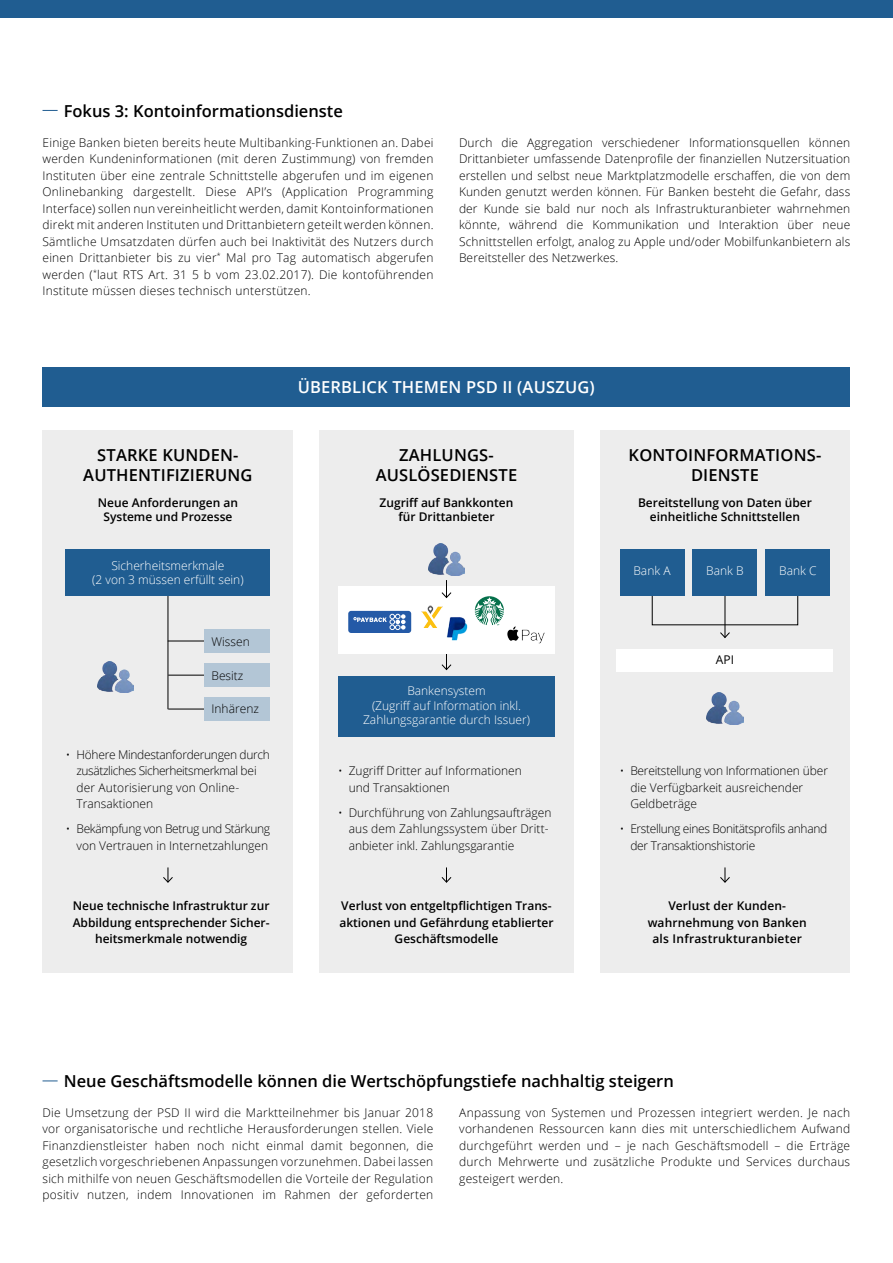
<style>
.page{position:relative;width:893px;height:1263px;background:#fff}
.page>*{position:absolute;margin:0;border:0;box-sizing:border-box;transform-origin:0 0}
.t1{font:600 16.5px/19.8px "Open Sans";color:#000;text-align:center}
.t2{font:600 16.5px "Open Sans";letter-spacing:.01em;color:#fff}
.t3{font:300 12px/16.5px "Open Sans";color:#000;text-align:justify}
.t4{font:600 12px/16.5px "Open Sans";color:#000;text-align:center}
.t5{font:300 12px/14.4px "Open Sans";color:#fff;text-align:center}
.t6{font:300 12px/16.5px "Open Sans";letter-spacing:-.025em;color:#000}
.t7{font:300 12px/16.5px "Open Sans";letter-spacing:-.03em;color:#000}
.t8{font:12px "Open Sans";color:#000}
</style>
<div class="page">
<div style="left:0;top:0;width:893px;height:17px;background:#205d91"></div>
<svg style="left:43px;top:110px;width:15px;height:1px"></svg>
<svg style="left:43px;top:1080px;width:15px;height:1px"></svg>
<div style="left:43px;top:368px;width:807px;height:39px;background:#205d91"></div>
<div style="left:43px;top:430px;width:807px;height:543px;background:#ededed"></div>
<svg style="left:441px;top:654px;width:11px;height:16px"></svg>
<div style="left:338px;top:587px;width:217px;height:67px;background:#fff"></div>
<div style="left:617px;top:649px;width:216px;height:23px;background:#fff"></div>
<hr style="left:168px;top:641px;width:40px;height:1px;background:#000">
<hr style="left:168px;top:675px;width:40px;height:1px;background:#000">
<hr style="left:168px;top:709px;width:40px;height:1px;background:#000">
<hr style="left:168px;top:592px;width:1px;height:117px;background:#000">
<div style="left:66px;top:549px;width:204px;height:47px;background:#205d91"></div>
<div style="left:204px;top:629px;width:66px;height:24px;background:#b3c6d6"></div>
<div style="left:204px;top:663px;width:66px;height:24px;background:#b3c6d6"></div>
<div style="left:204px;top:697px;width:66px;height:24px;background:#b3c6d6"></div>
<img style="left:98px;top:661px;width:36px;height:32px">
<hr style="left:725px;top:595px;width:1px;height:42px;background:#000">
<svg style="left:720px;top:632px;width:10px;height:6px"></svg>
<div style="left:620px;top:549px;width:64px;height:47px;background:#205d91"></div>
<div style="left:693px;top:549px;width:64px;height:47px;background:#205d91"></div>
<div style="left:766px;top:549px;width:64px;height:47px;background:#205d91"></div>
<img style="left:707px;top:692px;width:36px;height:32px">
<svg style="left:720px;top:867px;width:10px;height:16px"></svg>
<div style="left:338px;top:677px;width:217px;height:60px;background:#205d91"></div>
<svg style="left:475px;top:596px;width:29px;height:29px"></svg>
<img style="left:446px;top:617px;width:22px;height:24px">
<img style="left:507px;top:626px;width:38px;height:18px">
<div style="left:347px;top:609px;width:66px;height:25px;border:3px solid #fff;border-radius:3px"></div>
<div style="left:348px;top:611px;width:63px;height:22px;background:#245aa7;border-radius:3px"></div>
<svg style="left:354px;top:614px;width:52px;height:16px"></svg>
<img style="left:421px;top:605px;width:31px;height:23px">
<svg style="left:441px;top:867px;width:11px;height:16px"></svg>
<svg style="left:441px;top:580px;width:11px;height:18px"></svg>
<svg style="left:163px;top:867px;width:10px;height:16px"></svg>
<div style="left:293px;top:415px;width:26px;height:594px;background:#fff"></div>
<div style="left:574px;top:415px;width:25px;height:594px;background:#fff"></div>
<img style="left:428px;top:544px;width:36px;height:31px">
<h1 class="t1" style="left:64px;top:101px;width:281px">Fokus 3: Kontoinformationsdienste</h1>
<p class="t3" style="left:43px;top:134px;width:392px">Einige Banken bieten bereits heute Multibanking-Funktionen an. Dabei werden Kundeninformationen (mit deren Zustimmung) von fremden Instituten über eine zentrale Schnittstelle abgerufen und im eigenen Onlinebanking dargestellt. Diese API’s (Application Programming Interface) sollen nun vereinheitlicht werden, damit Kontoinformationen direkt mit anderen Instituten und Drittanbietern geteilt werden können.<br>Sämtliche Umsatzdaten dürfen auch bei Inaktivität des Nutzers durch einen Drittanbieter bis zu vier<sup>*</sup> Mal pro Tag automatisch abgerufen werden (<sup>*</sup>laut RTS Art. 31 5 b vom 23.02.2017). Die kontoführenden Institute müssen dieses technisch unterstützen.</p>
<p class="t3" style="left:459px;top:134px;width:393px">Durch die Aggregation verschiedener Informationsquellen können Drittanbieter umfassende Datenprofile der finanziellen Nutzersituation erstellen und selbst neue Marktplatzmodelle erschaffen, die von dem Kunden genutzt werden können. Für Banken besteht die Gefahr, dass der Kunde sie bald nur noch als Infrastrukturanbieter wahrnehmen könnte, während die Kommunikation und Interaktion über neue Schnittstellen erfolgt, analog zu Apple und/oder Mobilfunkanbietern als Bereitsteller des Netzwerkes.</p>
<h1 class="t1" style="left:83px;top:445px;width:171px">STARKE KUNDEN-<br>AUTHENTIFIZIERUNG</h1>
<p class="t4" style="left:98px;top:495px;width:142px;line-height:14.4px">Neue Anforderungen an<br>Systeme und Prozesse</p>
<p class="t5" style="left:92px;top:558px;width:153px">Sicherheitsmerkmale<br>(2 von 3 müssen erfüllt sein)</p>
<p class="t3" style="left:212px;top:633px;width:40px">Wissen</p>
<p class="t3" style="left:212px;top:666px;width:33px">Besitz</p>
<p class="t3" style="left:212px;top:700px;width:49px">Inhärenz</p>
<p class="t6" style="left:77px;top:746px;width:195px;text-indent:-11px">• Höhere Mindestanforderungen durch zusätzliches Sicherheitsmerkmal bei der Autorisierung von Online-<br>Transaktionen</p>
<p class="t3" style="left:66px;top:820px;width:206px;text-align:right">• Bekämpfung von Betrug und Stärkung von Vertrauen in Internetzahlungen</p>
<p class="t4" style="left:73px;top:897px;width:198px">Neue technische Infrastruktur zur<br>Abbildung entsprechender Sicher&shy;heitsmerkmale notwendig</p>
<h1 class="t2" style="left:298px;top:376px;width:299px">ÜBERBLICK THEMEN PSD II (AUSZUG)</h1>
<h1 class="t1" style="left:376px;top:445px;width:143px">ZAHLUNGS-<br>AUSLÖSEDIENSTE</h1>
<p class="t4" style="left:379px;top:495px;width:136px;line-height:14.4px">Zugriff auf Bankkonten für Drittanbieter</p>
<h1 class="t1" style="left:629px;top:445px;width:194px">KONTOINFORMATIONS-<br>DIENSTE</h1>
<p class="t4" style="left:638px;top:495px;width:175px;line-height:14.4px">Bereitstellung von Daten über einheitliche Schnittstellen</p>
<p class="t5" style="left:633px;top:563px;width:39px">Bank A</p>
<p class="t5" style="left:706px;top:563px;width:39px">Bank B</p>
<p class="t5" style="left:779px;top:563px;width:39px">Bank C</p>
<p class="t5" style="left:363px;top:683px;width:168px">Bankensystem<br>(Zugriff auf Information inkl.<br>Zahlungsgarantie durch Issuer)</p>
<p class="t3" style="left:349px;top:762px;width:175px;text-indent:-11px">• Zugriff Dritter auf Informationen und Transaktionen</p>
<p class="t3" style="left:349px;top:804px;width:204px;text-align:left;text-indent:-11px">• Durchführung von Zahlungsaufträgen aus dem Zahlungssystem über Dritt&shy;anbieter inkl. Zahlungsgarantie</p>
<p class="t4" style="left:339px;top:897px;width:216px">Verlust von entgeltpflichtigen Trans&shy;aktionen und Gefährdung etablierter<br>Geschäftsmodelle</p>
<p class="t8" style="left:716px;top:652px;width:20px">API</p>
<p class="t3" style="left:630px;top:762px;width:199px;text-align:left;text-indent:-11px">• Bereitstellung von Informationen über die Verfügbarkeit ausreichender<br>Geldbeträge</p>
<p class="t7" style="left:630px;top:820px;width:198px;text-indent:-11px">• Erstellung eines Bonitätsprofils anhand der Transaktionshistorie</p>
<p class="t4" style="left:648px;top:897px;width:161px">Verlust der Kunden&shy;wahrnehmung von Banken als Infrastrukturanbieter</p>
<h1 class="t1" style="left:64px;top:1071px;width:612px">Neue Geschäftsmodelle können die Wertschöpfungstiefe nachhaltig steigern</h1>
<p class="t3" style="left:459px;top:1103px;width:392px">Anpassung von Systemen und Prozessen integriert werden. Je nach vorhandenen Ressourcen kann dies mit unterschiedlichem Aufwand durchgeführt werden und – je nach Geschäftsmodell – die Erträge durch Mehrwerte und zusätzliche Produkte und Services durchaus gesteigert werden.</p>
<p class="t3" style="left:43px;top:1103px;width:392px">Die Umsetzung der PSD II wird die Marktteilnehmer bis Januar 2018 vor organisatorische und rechtliche Herausforderungen stellen. Viele Finanzdienstleister haben noch nicht einmal damit begonnen, die gesetzlich vorgeschriebenen Anpassungen vorzunehmen. Dabei lassen sich mithilfe von neuen Geschäftsmodellen die Vorteile der Regulation positiv nutzen, indem Innovationen im Rahmen der geforderten</p>
</div>
